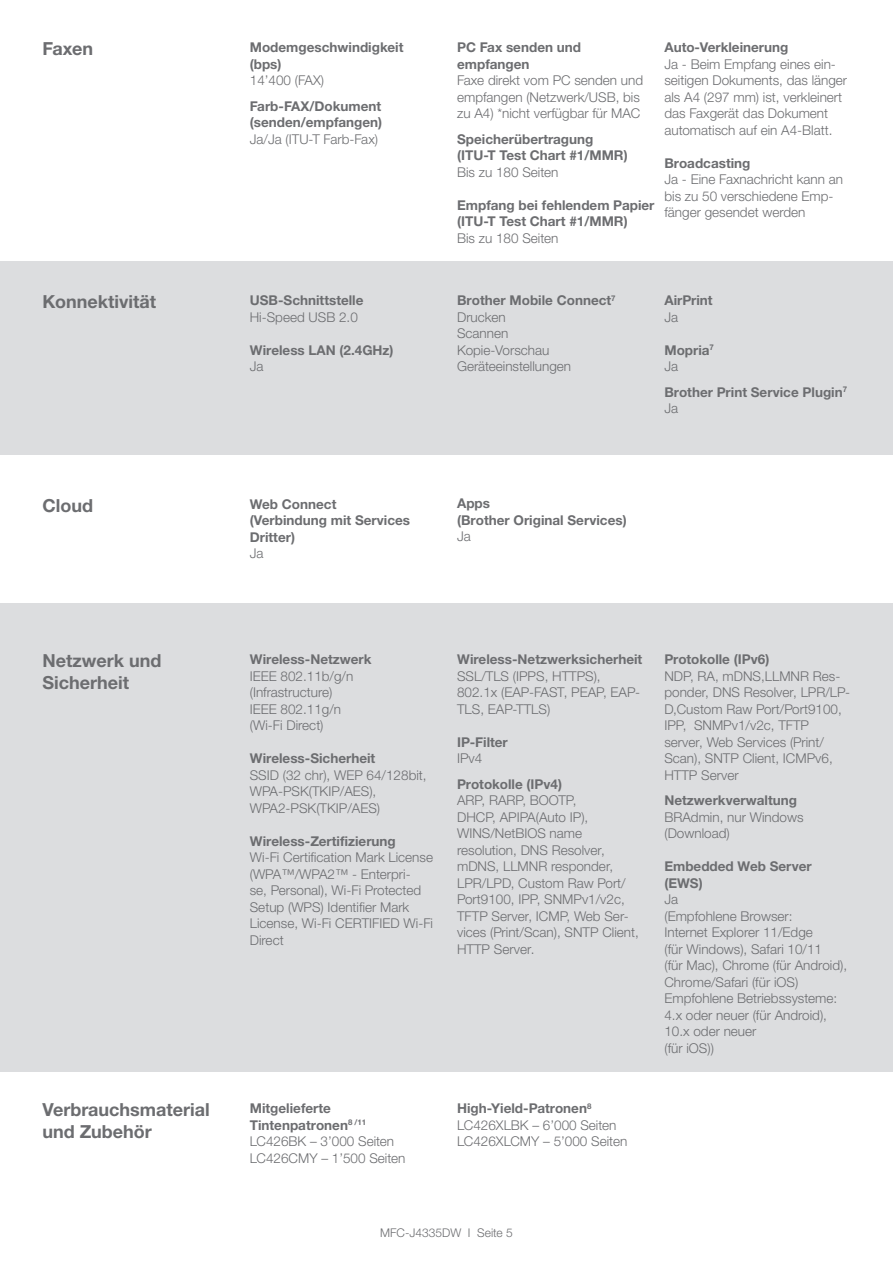
<style>
.page{position:relative;width:893px;height:1263px;background:#fff}
.page>*{position:absolute;margin:0;border:0;box-sizing:border-box;transform-origin:0 0}
.t1{font:700 18px/21.6px "Helvetica Neue LTW1 G";color:#6c6d70}
.t2{font:300 13.5px/16.5px "Helvetica Neue LTW1 G";color:#6c6d70}
.t3{font:700 13.5px/16.5px "Helvetica Neue LTW1 G";color:#6c6d70}
.t4{font:300 12px "Helvetica Neue LTW1 G";color:#6c6d70}
.s1{font-weight:700}
.s2{font-weight:300}
</style>
<div class="page">
<div style="left:0;top:603px;width:893px;height:468px;background:#dcdddf"></div>
<div style="left:0;top:262px;width:893px;height:193px;background:#dcdddf"></div>
<h1 class="t1" style="left:43px;top:38px;width:52px">Faxen</h1>
<p class="t3" style="left:250px;top:39px;width:155px">Modemgeschwindigkeit (bps)</p>
<p class="t2" style="left:250px;top:72px;width:76px">14’400 (FAX)</p>
<p class="t3" style="left:250px;top:98px;width:134px">Farb-FAX/Dokument (senden/empfangen)</p>
<p class="t2" style="left:250px;top:131px;width:130px">Ja/Ja (ITU-T Farb-Fax)</p>
<h1 class="t1" style="left:43px;top:291px;width:115px">Konnektivität</h1>
<p class="t3" style="left:250px;top:292px;width:115px">USB-Schnittstelle</p>
<p class="t2" style="left:250px;top:309px;width:110px">Hi-Speed USB 2.0</p>
<p class="t3" style="left:250px;top:341px;width:145px">Wireless LAN (2.4GHz)</p>
<p class="t2" style="left:250px;top:358px;width:15px">Ja</p>
<h1 class="t1" style="left:43px;top:494px;width:52px">Cloud</h1>
<p class="t3" style="left:250px;top:495px;width:162px">Web Connect (Verbindung mit Services<br>Dritter)</p>
<p class="t2" style="left:250px;top:545px;width:15px">Ja</p>
<p class="t3" style="left:457px;top:39px;width:125px">PC Fax senden und empfangen</p>
<p class="t2" style="left:457px;top:72px;width:188px">Faxe direkt vom PC senden und empfangen (Netzwerk/USB, bis zu A4) *nicht verfügbar für MAC</p>
<p class="t3" style="left:457px;top:130px;width:172px">Speicherübertragung (ITU-T Test Chart #1/MMR)</p>
<p class="t2" style="left:457px;top:164px;width:103px">Bis zu 180 Seiten</p>
<p class="t3" style="left:457px;top:196px;width:199px">Empfang bei fehlendem Papier (ITU-T Test Chart #1/MMR)</p>
<p class="t2" style="left:457px;top:230px;width:103px">Bis zu 180 Seiten</p>
<p class="t3" style="left:664px;top:39px;width:126px">Auto-Verkleinerung</p>
<p class="t2" style="left:664px;top:56px;width:184px">Ja - Beim Empfang eines ein&shy;seitigen Dokuments, das länger als A4 (297 mm) ist, verkleinert das Faxgerät das Dokument automatisch auf ein A4-Blatt.</p>
<p class="t3" style="left:664px;top:154px;width:88px">Broadcasting</p>
<p class="t2" style="left:664px;top:171px;width:180px">Ja - Eine Faxnachricht kann an bis zu 50 verschiedene Emp&shy;fänger gesendet werden</p>
<p class="t2" style="left:457px;top:292px;width:160px"><span class="s1">Brother Mobile Connect</span><sup>7<br></sup>Drucken<br>Scannen<br>Kopie-Vorschau<br>Geräteeinstellungen</p>
<p class="t3" style="left:664px;top:292px;width:50px">AirPrint</p>
<p class="t2" style="left:664px;top:309px;width:15px">Ja</p>
<p class="t3" style="left:664px;top:341px;width:51px">Mopria<sup>7<br></sup><span class="s2">Ja</span></p>
<p class="t3" style="left:664px;top:384px;width:184px">Brother Print Service Plugin<sup>7<br></sup><span class="s2">Ja</span></p>
<p class="t3" style="left:457px;top:495px;width:171px">Apps<br>(Brother Original Services)</p>
<p class="t2" style="left:457px;top:528px;width:15px">Ja</p>
<h1 class="t1" style="left:43px;top:650px;width:121px">Netzwerk und<br>Sicherheit</h1>
<p class="t3" style="left:250px;top:651px;width:123px">Wireless-Netzwerk</p>
<p class="t2" style="left:250px;top:668px;width:105px">IEEE 802.11b/g/n (Infrastructure)<br>IEEE 802.11g/n (Wi-Fi Direct)</p>
<p class="t3" style="left:250px;top:750px;width:127px">Wireless-Sicherheit</p>
<p class="t2" style="left:250px;top:767px;width:178px">SSID (32 chr), WEP 64/128bit,<br>WPA-PSK(TKIP/AES),<br>WPA2-PSK(TKIP/AES)</p>
<p class="t3" style="left:250px;top:832px;width:148px">Wireless-Zertifizierung</p>
<p class="t2" style="left:250px;top:849px;width:185px">Wi-Fi Certification Mark License (WPA™/WPA2™ - Enterpri-<br>se, Personal), Wi-Fi Protected<br>Setup (WPS) Identifier Mark<br>License, Wi-Fi CERTIFIED Wi-Fi<br>Direct</p>
<p class="t3" style="left:457px;top:651px;width:187px">Wireless-Netzwerksicherheit</p>
<p class="t2" style="left:457px;top:668px;width:185px">SSL/TLS (IPPS, HTTPS),<br>802.1x (EAP-FAST, PEAP, EAP-<br>TLS, EAP-TTLS)</p>
<p class="t3" style="left:457px;top:733px;width:52px">IP-Filter</p>
<p class="t2" style="left:457px;top:750px;width:27px">IPv4</p>
<p class="t3" style="left:457px;top:775px;width:106px">Protokolle (IPv4)</p>
<p class="t2" style="left:457px;top:792px;width:183px">ARP, RARP, BOOTP,<br>DHCP, APIPA(Auto IP),<br>WINS/NetBIOS name resolution, DNS Resolver, mDNS, LLMNR responder,<br>LPR/LPD, Custom Raw Port/<br>Port9100, IPP, SNMPv1/v2c,<br>TFTP Server, ICMP, Web Ser&shy;vices (Print/Scan), SNTP Client,<br>HTTP Server.</p>
<p class="t3" style="left:664px;top:651px;width:106px">Protokolle (IPv6)</p>
<p class="t2" style="left:664px;top:667px;width:187px">NDP, RA, mDNS,LLMNR Res&shy;ponder, DNS Resolver, LPR/LP-<br>D,Custom Raw Port/Port9100,<br>IPP, SNMPv1/v2c, TFTP server, Web Services (Print/<br>Scan), SNTP Client, ICMPv6,<br>HTTP Server</p>
<p class="t3" style="left:664px;top:792px;width:134px">Netzwerkverwaltung</p>
<p class="t2" style="left:664px;top:808px;width:141px">BRAdmin, nur Windows (Download)</p>
<p class="t3" style="left:664px;top:858px;width:149px">Embedded Web Server (EWS)</p>
<p class="t2" style="left:664px;top:891px;width:184px">Ja<br>(Empfohlene Browser:<br>Internet Explorer 11/Edge<br>(für Windows), Safari 10/11<br>(für Mac), Chrome (für Android),<br>Chrome/Safari (für iOS)<br>Empfohlene Betriebssysteme:<br>4.x oder neuer (für Android),<br>10.x oder neuer<br>(für iOS))</p>
<h1 class="t1" style="left:43px;top:1099px;width:169px">Verbrauchsmaterial und Zubehör</h1>
<p class="t2" style="left:250px;top:1100px;width:157px"><span class="s1">Mitgelieferte<br>Tintenpatronen</span><sup>8</sup> <sup>/11<br></sup>LC426BK – 3’000 Seiten<br>LC426CMY – 1’500 Seiten</p>
<p class="t2" style="left:457px;top:1100px;width:172px"><span class="s1">High-Yield-Patronen</span><sup>8<br></sup>LC426XLBK – 6’000 Seiten<br>LC426XLCMY – 5’000 Seiten</p>
<p class="t4" style="left:380px;top:1226px;width:134px">MFC-J4335DW I Seite 5</p>
</div>
